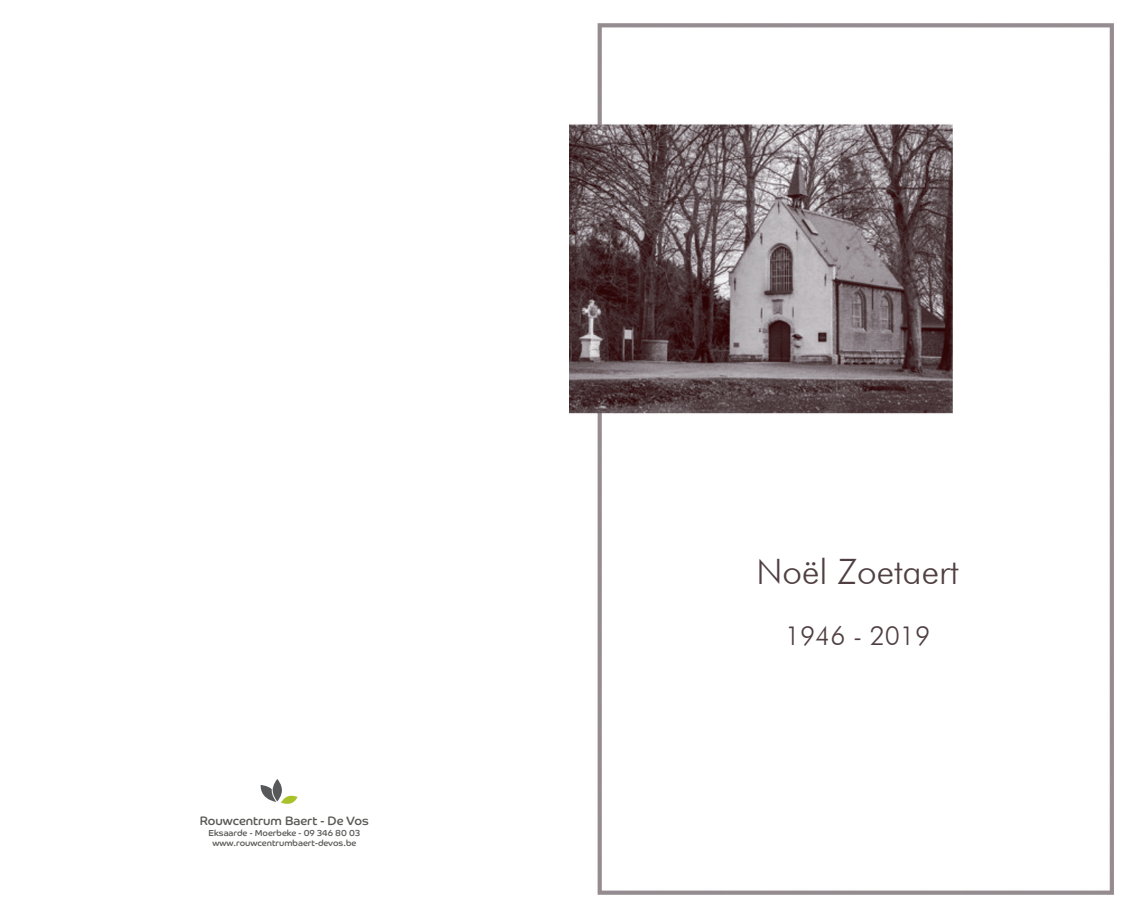
<style>
.page{position:relative;width:1141px;height:918px;background:#fff}
.page>*{position:absolute;margin:0;border:0;box-sizing:border-box;transform-origin:0 0}
.t1{font:300 35px "Futura BT";color:#4f3f42}
.t2{font:300 26.25px "Futura BT";color:#4f3f42}
.t3{font:12.25px "Co Headline W01";color:#585855}
.t4{font:8.75px "Co Headline W01";color:#585855}
</style>
<div class="page">
<img style="left:570px;top:23px;width:544px;height:872px">
<svg style="left:260px;top:785px;width:38px;height:19px"></svg>
<svg style="left:273px;top:779px;width:9px;height:22px"></svg>
<p class="t3" style="left:200px;top:814px;width:170px">Rouwcentrum Baert - De Vos</p>
<p class="t4" style="left:208px;top:828px;width:153px">Eksaarde - Moerbeke - 09 346 80 03</p>
<p class="t4" style="left:212px;top:838px;width:145px">www.rouwcentrumbaert-devos.be</p>
<p class="t1" style="left:756px;top:550px;width:204px">Noël Zoetaert</p>
<p class="t2" style="left:785px;top:620px;width:147px">1946 - 2019</p>
</div>
